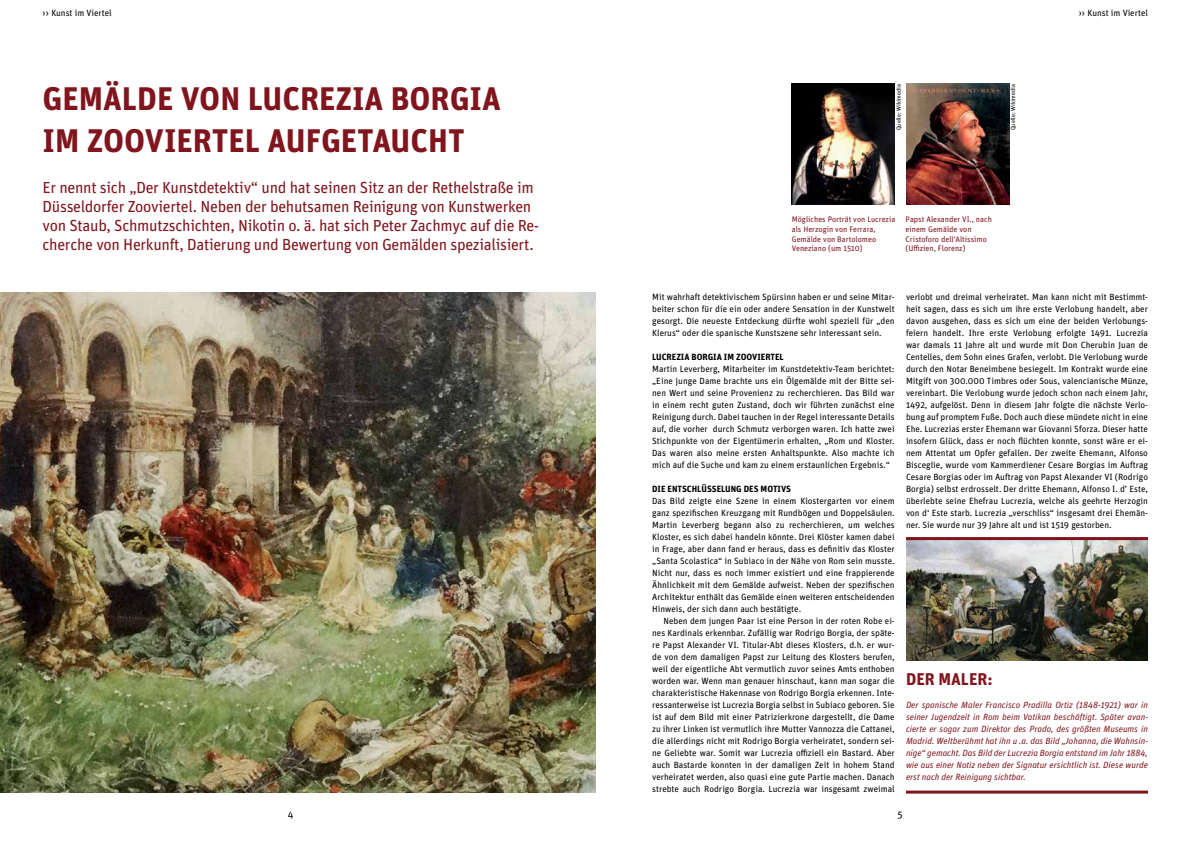
<style>
.page{position:relative;width:1191px;height:842px;background:#fff}
.page>*{position:absolute;margin:0;border:0;box-sizing:border-box;transform-origin:0 0}
.t1{font:700 32.7px/41.2px "Unit";color:#81151d}
.t2{font:700 17px "Unit";color:#81151d}
.t3{font:16px/19.2px "Unit";letter-spacing:-.02em;color:#81151d}
.t4{font:10px "Unit";color:#000}
.t5{font:9px/12px "Unit";color:#000;text-align:justify}
.t6{font:italic 9px/12px "Unit Regular Alternate";color:#81151d;text-align:justify}
.t7{font:700 9px "Unit";color:#000}
.t8{font:8px/9.6px "Unit";color:#81151d}
.t9{font:6px "Unit";color:#000}
.s1{font-size:10px}
</style>
<div class="page">
<img style="left:0;top:293px;width:595px;height:499px">
<img style="left:906px;top:540px;width:242px;height:120px">
<img style="left:791px;top:84px;width:103px;height:120px">
<img style="left:906px;top:84px;width:103px;height:120px">
<hr style="left:906px;top:537px;width:242px;height:3px;background:#81151d">
<hr style="left:906px;top:791px;width:242px;height:3px;background:#81151d">
<p class="t5" style="left:43px;top:7px;width:71px"><span class="s1">››</span> Kunst im Viertel</p>
<p class="t5" style="left:1078px;top:7px;width:71px"><span class="s1">››</span> Kunst im Viertel</p>
<h1 class="t1" style="left:43px;top:78px;width:457px">GEMÄLDE VON LUCREZIA BORGIA<br>IM ZOOVIERTEL AUFGETAUCHT</h1>
<p class="t3" style="left:43px;top:177px;width:498px">Er nennt sich „Der Kunstdetektiv“ und hat seinen Sitz an der Rethelstraße im Düsseldorfer Zooviertel. Neben der behutsamen Reinigung von Kunstwerken von Staub, Schmutzschichten, Nikotin o. ä. hat sich Peter Zachmyc auf die Re&shy;cherche von Herkunft, Datierung und Bewertung von Gemälden spezialisiert.</p>
<p class="t9" style="left:895px;top:130px;width:48px;rotate:-90deg">Quelle: Wikimedia</p>
<p class="t9" style="left:1009px;top:130px;width:48px;rotate:-90deg">Quelle: Wikimedia</p>
<p class="t8" style="left:791px;top:215px;width:105px">Mögliches Porträt von Lucrezia als Herzogin von Ferrara,<br>Gemälde von Bartolomeo<br>Veneziano (um 1510)</p>
<p class="t8" style="left:905px;top:215px;width:88px">Papst Alexander VI., nach einem Gemälde von<br>Cristoforo dell‘Altissimo (Uffizien, Florenz)</p>
<p class="t5" style="left:652px;top:291px;width:244px">Mit wahrhaft detektivischem Spürsinn haben er und seine Mitar&shy;beiter schon für die ein oder andere Sensation in der Kunstwelt gesorgt. Die neueste Entdeckung dürfte wohl speziell für „den Klerus“ oder die spanische Kunstszene sehr interessant sein.</p>
<p class="t7" style="left:652px;top:351px;width:133px">LUCREZIA BORGIA IM ZOOVIERTEL</p>
<p class="t5" style="left:652px;top:363px;width:244px">Martin Leverberg, Mitarbeiter im Kunstdetektiv-Team berichtet: „Eine junge Dame brachte uns ein Ölgemälde mit der Bitte sei&shy;nen Wert und seine Provenienz zu recherchieren. Das Bild war in einem recht guten Zustand, doch wir führten zunächst eine Reinigung durch. Dabei tauchen in der Regel interessante Details auf, die vorher durch Schmutz verborgen waren. Ich hatte zwei Stichpunkte von der Eigentümerin erhalten, „Rom und Kloster.<br>Das waren also meine ersten Anhaltspunkte. Also machte ich mich auf die Suche und kam zu einem erstaunlichen Ergebnis.“</p>
<p class="t7" style="left:652px;top:483px;width:139px">DIE ENTSCHLÜSSELUNG DES MOTIVS</p>
<p class="t5" style="left:652px;top:495px;width:244px">Das Bild zeigte eine Szene in einem Klostergarten vor einem ganz spezifischen Kreuzgang mit Rundbögen und Doppelsäulen.<br>Martin Leverberg begann also zu recherchieren, um welches Kloster, es sich dabei handeln könnte. Drei Klöster kamen dabei in Frage, aber dann fand er heraus, dass es definitiv das Kloster „Santa Scolastica“ in Subiaco in der Nähe von Rom sein musste.<br>Nicht nur, dass es noch immer existiert und eine frappierende Ähnlichkeit mit dem Gemälde aufweist. Neben der spezifischen Architektur enthält das Gemälde einen weiteren entscheidenden Hinweis, der sich dann auch bestätigte.</p>
<p class="t5" style="left:652px;top:615px;width:244px;text-indent:11px">Neben dem jungen Paar ist eine Person in der roten Robe ei&shy;nes Kardinals erkennbar. Zufällig war Rodrigo Borgia, der späte&shy;re Papst Alexander VI. Titular-Abt dieses Klosters, d.h. er wur&shy;de von dem damaligen Papst zur Leitung des Klosters berufen, weil der eigentliche Abt vermutlich zuvor seines Amts enthoben worden war. Wenn man genauer hinschaut, kann man sogar die charakteristische Hakennase von Rodrigo Borgia erkennen. Inte&shy;ressanterweise ist Lucrezia Borgia selbst in Subiaco geboren. Sie ist auf dem Bild mit einer Patrizierkrone dargestellt, die Dame zu ihrer Linken ist vermutlich ihre Mutter Vannozza die Cattanei, die allerdings nicht mit Rodrigo Borgia verheiratet, sondern sei&shy;ne Geliebte war. Somit war Lucrezia offiziell ein Bastard. Aber auch Bastarde konnten in der damaligen Zeit in hohem Stand verheiratet werden, also quasi eine gute Partie machen. Danach strebte auch Rodrigo Borgia. Lucrezia war insgesamt zweimal</p>
<p class="t5" style="left:906px;top:291px;width:243px">verlobt und dreimal verheiratet. Man kann nicht mit Bestimmt&shy;heit sagen, dass es sich um ihre erste Verlobung handelt, aber davon ausgehen, dass es sich um eine der beiden Verlobungs&shy;feiern handelt. Ihre erste Verlobung erfolgte 1491. Lucrezia war damals 11 Jahre alt und wurde mit Don Cherubin Juan de Centelles, dem Sohn eines Grafen, verlobt. Die Verlobung wurde durch den Notar Beneimbene besiegelt. Im Kontrakt wurde eine Mitgift von 300.000 Timbres oder Sous, valencianische Münze, vereinbart. Die Verlobung wurde jedoch schon nach einem Jahr, 1492, aufgelöst. Denn in diesem Jahr folgte die nächste Verlo&shy;bung auf promptem Fuße. Doch auch diese mündete nicht in eine Ehe. Lucrezias erster Ehemann war Giovanni Sforza. Dieser hatte insofern Glück, dass er noch flüchten konnte, sonst wäre er ei&shy;nem Attentat um Opfer gefallen. Der zweite Ehemann, Alfonso Bisceglie, wurde vom Kammerdiener Cesare Borgias im Auftrag Cesare Borgias oder im Auftrag von Papst Alexander VI (Rodrigo Borgia) selbst erdrosselt. Der dritte Ehemann, Alfonso I. d’ Este, überlebte seine Ehefrau Lucrezia, welche als geehrte Herzogin von d‘ Este starb. Lucrezia „verschliss“ insgesamt drei Ehemän&shy;ner. Sie wurde nur 39 Jahre alt und ist 1519 gestorben.</p>
<h2 class="t2" style="left:906px;top:669px;width:88px">DER MALER:</h2>
<p class="t6" style="left:906px;top:699px;width:243px">Der spanische Maler Francisco Pradilla Ortiz (1848-1921) war in seiner Jugendzeit in Rom beim Vatikan beschäftigt. Später avan&shy;cierte er sogar zum Direktor des Prado, des größten Museums in Madrid. Weltberühmt hat ihn u .a. das Bild „Johanna, die Wahnsin&shy;nige“ gemacht. Das Bild der Lucrezia Borgia entstand im Jahr 1884, wie aus einer Notiz neben der Signatur ersichtlich ist. Diese wurde erst nach der Reinigung sichtbar.</p>
<p class="t4" style="left:288px;top:809px;width:7px">4</p>
<p class="t4" style="left:897px;top:809px;width:7px">5</p>
</div>
